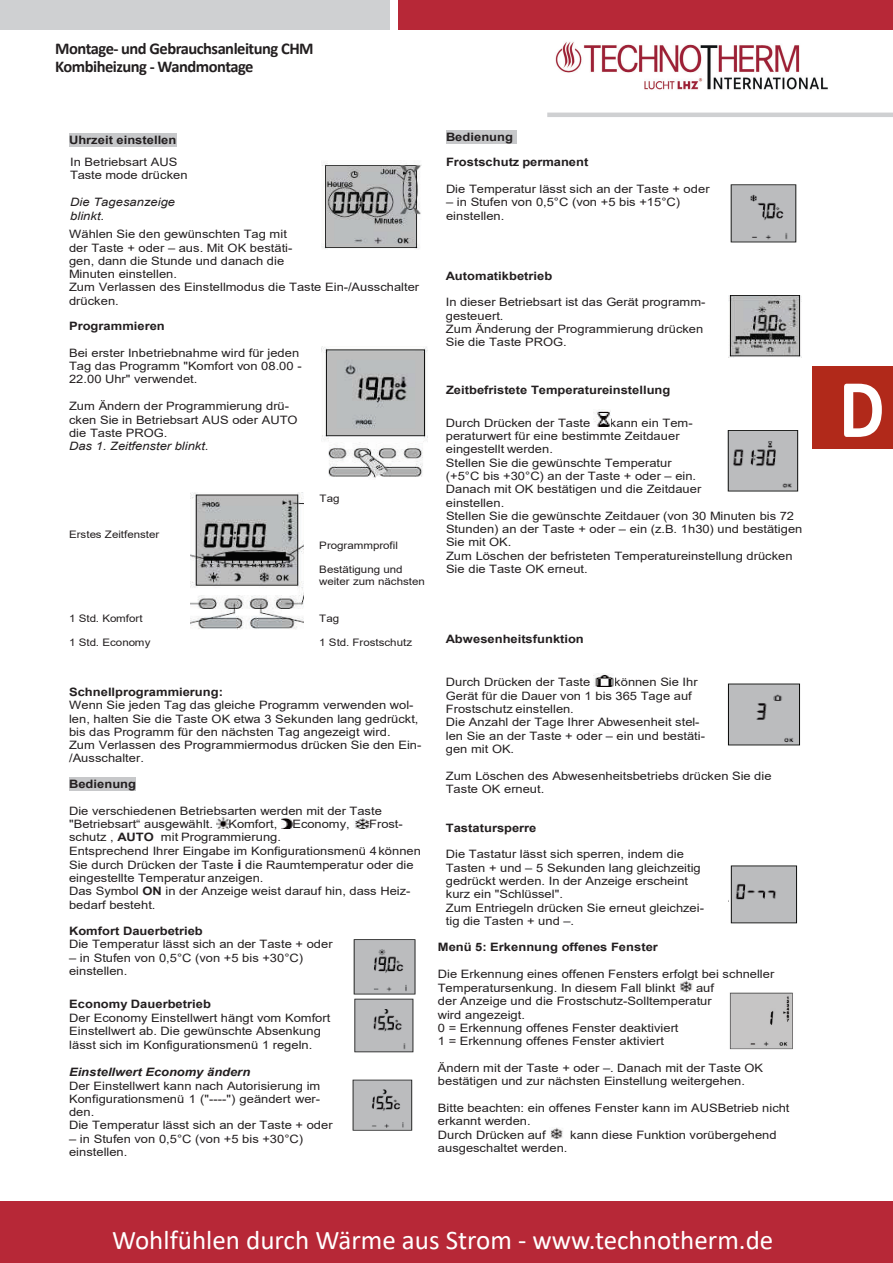
<style>
.page{position:relative;width:893px;height:1263px;background:#fff}
.page>*{position:absolute;margin:0;border:0;box-sizing:border-box;transform-origin:0 0}
.t1{font:700 84.3px "Calibri";color:#fff;scale:.85 1}
.t2{font:27px "Calibri";color:#fff}
.t3{font:700 16.5px/18px "Calibri";letter-spacing:-.03em;color:#231f20}
.t4{font:11.55px/13.4px "Arial";letter-spacing:.005em;color:#231f20;scale:1.12 1}
.t5{font:700 11.55px "Arial";color:#231f20;scale:1.12 1}
.t6{font:italic 11.55px/13.8px "Arial";letter-spacing:.005em;color:#231f20;scale:1.12 1}
.t7{font:italic 700 11.55px "Arial";color:#231f20;scale:1.12 1}
.t8{font:10.35px/11.9px "Arial";letter-spacing:-.005em;color:#231f20;scale:1.12 1}
.s1{font-weight:700}
.s2{font-weight:700;font-size:12.75px}
</style>
<div class="page">
<img style="left:555px;top:42px;width:273px;height:48px">
<div style="left:398px;top:0;width:495px;height:30px;background:#b72837"></div>
<div style="left:0;top:0;width:389px;height:30px;background:#cfd0d2"></div>
<hr style="left:547px;top:113px;width:346px;height:4px;background:#cfd0d2">
<div style="left:0;top:1201px;width:893px;height:62px;background:#b72837"></div>
<div style="left:812px;top:366px;width:81px;height:83px;background:#b1291a"></div>
<div style="left:69px;top:133px;width:107px;height:14px;background:#c7c8ca"></div>
<div style="left:446px;top:130px;width:70px;height:13px;background:#c7c8ca"></div>
<div style="left:69px;top:777px;width:67px;height:14px;background:#c7c8ca"></div>
<img style="left:594px;top:409px;width:16px;height:18px">
<svg style="left:217px;top:818px;width:12px;height:10px"></svg>
<svg style="left:281px;top:817px;width:12px;height:11px"></svg>
<img style="left:353px;top:817px;width:17px;height:11px">
<img style="left:594px;top:673px;width:20px;height:13px">
<img style="left:680px;top:980px;width:13px;height:12px">
<img style="left:550px;top:1127px;width:13px;height:12px">
<img style="left:321px;top:162px;width:101px;height:87px">
<img style="left:321px;top:346px;width:106px;height:132px">
<img style="left:190px;top:493px;width:114px;height:137px">
<img style="left:353px;top:939px;width:63px;height:60px">
<img style="left:354px;top:999px;width:60px;height:54px">
<img style="left:352px;top:1079px;width:61px;height:52px">
<img style="left:730px;top:184px;width:67px;height:59px">
<img style="left:729px;top:296px;width:72px;height:61px">
<img style="left:727px;top:430px;width:72px;height:62px">
<img style="left:727px;top:683px;width:73px;height:63px">
<img style="left:730px;top:865px;width:67px;height:59px">
<img style="left:729px;top:992px;width:64px;height:58px">
<h3 class="t3" style="left:55px;top:39px;width:260px">Montage- und Gebrauchsanleitung CHM<br>Kombiheizung - Wandmontage</h3>
<p class="t5" style="left:69px;top:132px;width:97px">Uhrzeit einstellen</p>
<p class="t4" style="left:70px;top:154px;width:106px;line-height:13.8px">In Betriebsart AUS<br>Taste mode drücken</p>
<p class="t6" style="left:70px;top:195px;width:95px">Die Tagesanzeige blinkt.</p>
<p class="t4" style="left:69px;top:227px;width:314px">Wählen Sie den gewünschten Tag mit<br>der Taste + oder – aus. Mit OK bestäti-<br>gen, dann die Stunde und danach die<br>Minuten einstellen.<br>Zum Verlassen des Einstellmodus die Taste Ein-/Ausschalter drücken.</p>
<p class="t5" style="left:69px;top:318px;width:87px">Programmieren</p>
<p class="t4" style="left:69px;top:346px;width:209px">Bei erster Inbetriebnahme wird für jeden<br>Tag das Programm "Komfort von 08.00 -<br>22.00 Uhr" verwendet.</p>
<p class="t4" style="left:69px;top:399px;width:206px">Zum Ändern der Programmierung drü&shy;cken Sie in Betriebsart AUS oder AUTO die Taste PROG.</p>
<p class="t6" style="left:69px;top:439px;width:126px">Das 1. Zeitfenster blinkt.</p>
<p class="t8" style="left:69px;top:528px;width:82px">Erstes Zeitfenster</p>
<p class="t8" style="left:320px;top:492px;width:19px">Tag</p>
<p class="t8" style="left:319px;top:540px;width:72px">Programmprofil</p>
<p class="t8" style="left:319px;top:563px;width:96px">Bestätigung und weiter zum nächsten</p>
<p class="t5" style="left:446px;top:128px;width:61px">Bedienung</p>
<p class="t5" style="left:446px;top:154px;width:129px">Frostschutz permanent</p>
<p class="t4" style="left:446px;top:182px;width:237px">Die Temperatur lässt sich an der Taste + oder</p>
<p class="t4" style="left:446px;top:195px;width:211px">– in Stufen von 0,5°C (von +5 bis +15°C) einstellen.</p>
<p class="t5" style="left:446px;top:268px;width:97px">Automatikbetrieb</p>
<p class="t4" style="left:446px;top:296px;width:233px">In dieser Betriebsart ist das Gerät programm&shy;gesteuert.<br>Zum Änderung der Programmierung drücken<br>Sie die Taste PROG.</p>
<p class="t5" style="left:446px;top:382px;width:202px">Zeitbefristete Temperatureinstellung</p>
<p class="t4" style="left:446px;top:416px;width:131px">Durch Drücken der Taste</p>
<p class="t4" style="left:446px;top:416px;width:320px;text-indent:164px">kann ein Tem-<br>peraturwert für eine bestimmte Zeitdauer<br>eingestellt werden.<br>Stellen Sie die gewünschte Temperatur<br>(+5°C bis +30°C) an der Taste + oder – ein.<br>Danach mit OK bestätigen und die Zeitdauer<br>einstellen.<br>Stellen Sie die gewünschte Zeitdauer (von 30 Minuten bis 72<br>Stunden) an der Taste + oder – ein (z.B. 1h30) und bestätigen Sie mit OK.<br>Zum Löschen der befristeten Temperatureinstellung drücken Sie die Taste OK erneut.</p>
<p class="t8" style="left:69px;top:612px;width:67px">1 Std. Komfort</p>
<p class="t8" style="left:69px;top:636px;width:74px">1 Std. Economy</p>
<p class="t8" style="left:319px;top:612px;width:19px">Tag</p>
<p class="t8" style="left:319px;top:636px;width:84px">1 Std. Frostschutz</p>
<p class="t5" style="left:446px;top:631px;width:125px">Abwesenheitsfunktion</p>
<p class="t5" style="left:69px;top:684px;width:139px">Schnellprogrammierung:</p>
<p class="t4" style="left:69px;top:699px;width:316px">Wenn Sie jeden Tag das gleiche Programm verwenden wol&shy;len, halten Sie die Taste OK etwa 3 Sekunden lang gedrückt, bis das Programm für den nächsten Tag angezeigt wird.<br>Zum Verlassen des Programmiermodus drücken Sie den Ein-/Ausschalter.</p>
<p class="t5" style="left:69px;top:776px;width:61px">Bedienung</p>
<p class="t4" style="left:69px;top:804px;width:281px">Die verschiedenen Betriebsarten werden mit der Taste "Betriebsart“ ausgewählt.</p>
<p class="t4" style="left:228px;top:818px;width:45px">Komfort,</p>
<p class="t4" style="left:293px;top:818px;width:52px">Economy,</p>
<p class="t4" style="left:369px;top:818px;width:32px">Frost-</p>
<p class="t4" style="left:69px;top:830px;width:316px">schutz , <span class="s1">AUTO</span> mit Programmierung.<br>Entsprechend Ihrer Eingabe im Konfigurationsmenü 4können Sie durch Drücken der Taste <span class="s2">i</span> die Raumtemperatur oder die eingestellte Temperatur anzeigen.<br>Das Symbol <span class="s1">ON</span> in der Anzeige weist darauf hin, dass Heiz&shy;bedarf besteht.</p>
<p class="t5" style="left:69px;top:922px;width:121px">Komfort Dauerbetrieb</p>
<p class="t4" style="left:69px;top:937px;width:237px">Die Temperatur lässt sich an der Taste + oder</p>
<p class="t4" style="left:69px;top:951px;width:211px">– in Stufen von 0,5°C (von +5 bis +30°C) einstellen.</p>
<p class="t5" style="left:69px;top:996px;width:128px">Economy Dauerbetrieb</p>
<p class="t4" style="left:69px;top:1011px;width:235px">Der Economy Einstellwert hängt vom Komfort<br>Einstellwert ab. Die gewünschte Absenkung lässt sich im Konfigurationsmenü 1 regeln.</p>
<p class="t7" style="left:69px;top:1064px;width:163px">Einstellwert Economy ändern</p>
<p class="t4" style="left:69px;top:1079px;width:237px">Der Einstellwert kann nach Autorisierung im Konfigurationsmenü 1 ("----") geändert wer&shy;den.<br>Die Temperatur lässt sich an der Taste + oder</p>
<p class="t4" style="left:69px;top:1132px;width:211px">– in Stufen von 0,5°C (von +5 bis +30°C) einstellen.</p>
<p class="t4" style="left:446px;top:676px;width:233px;text-indent:168px">können Sie Ihr<br>Gerät für die Dauer von 1 bis 365 Tage auf<br>Frostschutz einstellen.<br>Die Anzahl der Tage Ihrer Abwesenheit stel&shy;len Sie an der Taste + oder – ein und bestäti&shy;gen mit OK.</p>
<p class="t4" style="left:446px;top:769px;width:292px">Zum Löschen des Abwesenheitsbetriebs drücken Sie die<br>Taste OK erneut.</p>
<p class="t5" style="left:446px;top:819px;width:82px">Tastatursperre</p>
<p class="t4" style="left:446px;top:847px;width:232px">Die Tastatur lässt sich sperren, indem die Tasten + und – 5 Sekunden lang gleichzeitig gedrückt werden. In der Anzeige erscheint kurz ein "Schlüssel".<br>Zum Entriegeln drücken Sie erneut gleichzei&shy;tig die Tasten + und –.</p>
<p class="t5" style="left:438px;top:939px;width:198px">Menü 5: Erkennung offenes Fenster</p>
<p class="t4" style="left:438px;top:967px;width:302px;line-height:13.8px">Die Erkennung eines offenen Fensters erfolgt bei schneller<br>Temperatursenkung. In diesem Fall blinkt</p>
<p class="t4" style="left:446px;top:676px;width:131px">Durch Drücken der Taste</p>
<p class="t4" style="left:438px;top:981px;width:248px;text-indent:258px">auf der Anzeige und die Frostschutz-Solltemperatur wird angezeigt.<br>0 = Erkennung offenes Fenster deaktiviert<br>1 = Erkennung offenes Fenster aktiviert</p>
<p class="t4" style="left:438px;top:1061px;width:292px">Ändern mit der Taste + oder –. Danach mit der Taste OK bestätigen und zur nächsten Einstellung weitergehen.</p>
<p class="t4" style="left:438px;top:1101px;width:315px">Bitte beachten: ein offenes Fenster kann im AUSBetrieb nicht erkannt werden.<br>Durch Drücken auf</p>
<p class="t4" style="left:570px;top:1128px;width:186px">kann diese Funktion vorübergehend</p>
<p class="t4" style="left:438px;top:1141px;width:117px">ausgeschaltet werden.</p>
<h2 class="t2" style="left:112px;top:1221px;width:663px">Wohlfühlen durch Wärme aus Strom - www.technotherm.de</h2>
<h1 class="t1" style="left:839px;top:349px;width:55px">D</h1>
</div>
